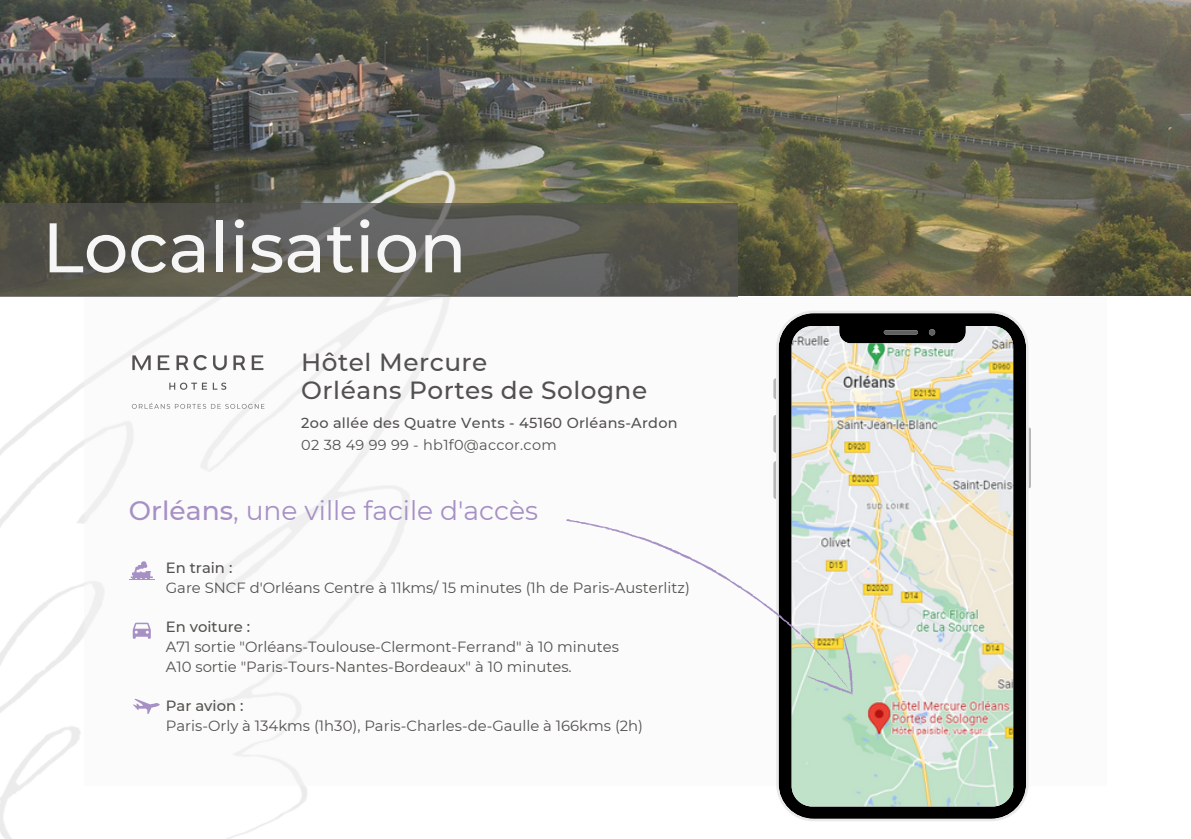
<style>
.page{position:relative;width:1191px;height:839px;background:#fff}
.page>*{position:absolute;margin:0;border:0;box-sizing:border-box;transform-origin:0 0}
.t1{font:500 70px "Montserrat";color:#f6f6f6}
.t2{font:26.6px "Montserrat";color:#a790c4}
.t3{font:500 24.8px/27.8px "Montserrat";letter-spacing:.02em;color:#53514f}
.t4{font:14.8px "Montserrat";color:#53514f}
.t5{font:500 14.8px "Montserrat";color:#53514f}
.t6{font:500 14.4px "Montserrat";letter-spacing:.02em;color:#53514f}
.t7{font:14.4px "Montserrat";letter-spacing:.02em;color:#53514f}
.s1{font-weight:500}
</style>
<div class="page">
<img style="left:633px;top:0;width:558px;height:296px">
<img style="left:0;top:0;width:633px;height:838px">
<svg style="left:0;top:203px;width:738px;height:93px;background:#5a5951"></svg>
<div style="left:84px;top:297px;width:1023px;height:489px;background:#f6f6f6"></div>
<svg style="left:133px;top:698px;width:27px;height:15px"></svg>
<svg style="left:133px;top:622px;width:18px;height:16px"></svg>
<svg style="left:129px;top:561px;width:25px;height:19px"></svg>
<svg style="left:773px;top:378px;width:3px;height:21px"></svg>
<svg style="left:773px;top:415px;width:3px;height:31px"></svg>
<svg style="left:1029px;top:427px;width:2px;height:61px"></svg>
<svg style="left:776px;top:311px;width:253px;height:510px"></svg>
<svg style="left:566px;top:446px;width:297px;height:317px"></svg>
<svg style="left:754px;top:598px;width:12px;height:8px"></svg>
<svg style="left:783px;top:619px;width:71px;height:77px"></svg>
<img style="left:131px;top:355px;width:134px;height:54px">
<p class="t1" style="left:42px;top:204px;width:426px">Localisation</p>
<p class="t3" style="left:301px;top:348px;width:347px">Hôtel Mercure<br>Orléans Portes de Sologne</p>
<p class="t6" style="left:301px;top:413px;width:378px">2oo allée des Quatre Vents - 45160 Orléans-Ardon</p>
<p class="t7" style="left:301px;top:436px;width:257px">02 38 49 99 99 - hb1f0@accor.com</p>
<p class="t2" style="left:129px;top:494px;width:411px"><span class="s1">Orléans</span>, une ville facile d'accès</p>
<h1 class="t5" style="left:166px;top:558px;width:68px">En train :</h1>
<h2 class="t4" style="left:166px;top:578px;width:526px">Gare SNCF d'Orléans Centre à 11kms/ 15 minutes (1h de Paris-Austerlitz)</h2>
<p class="t5" style="left:166px;top:618px;width:86px">En voiture :</p>
<p class="t4" style="left:166px;top:637px;width:455px">A71 sortie "Orléans-Toulouse-Clermont-Ferrand" à 10 minutes</p>
<p class="t4" style="left:166px;top:657px;width:407px">A10 sortie "Paris-Tours-Nantes-Bordeaux" à 10 minutes.</p>
<p class="t5" style="left:166px;top:697px;width:79px">Par avion :</p>
<h3 class="t4" style="left:166px;top:716px;width:479px">Paris-Orly à 134kms (1h30), Paris-Charles-de-Gaulle à 166kms (2h)</h3>
</div>
